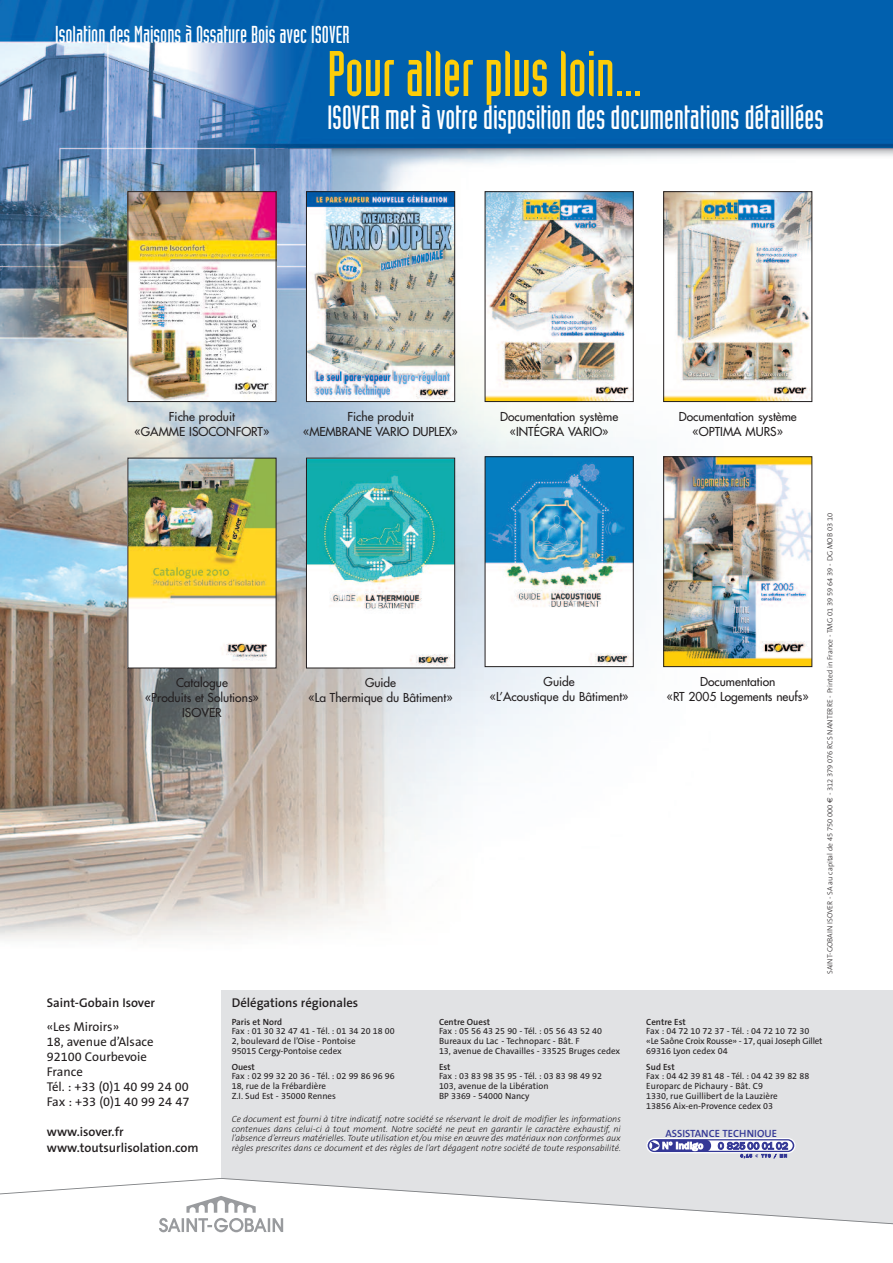
<style>
.page{position:relative;width:893px;height:1263px;background:#fff}
.page>*{position:absolute;margin:0;border:0;box-sizing:border-box;transform-origin:0 0}
.t1{font:63px "Industria Solid";color:#fecd08}
.t2{font:33px "Industria Solid";color:#fff}
.t3{font:24px "Industria Solid";color:#fff}
.t4{font:12.75px/15px "The Sans B5 Plain";color:#231f20}
.t5{font:600 12.75px/15.5px "The Sans B6";color:#231f20}
.t6{font:12px/15px "Futura";color:#231f20;text-align:center}
.t7{font:600 10.5px "The Sans B6";color:#333795}
.t8{font:9px/9.8px "The Sans B5 Plain";color:#231f20}
.t9{font:italic 300 9px/9.8px "The Sans B3";color:#231f20;text-align:justify}
.t10{font:9px/9.8px "The Sans B5 Plain";letter-spacing:-.02em;color:#231f20}
.t11{font:600 9px "The Sans B6";color:#231f20}
.t12{font:300 7.5px "The Sans B3";color:#231f20}
.s1{font-family:"Euro Sans";font-weight:400}
</style>
<div class="page">
<img style="left:0;top:0;width:893px;height:991px">
<img style="left:487px;top:193px;width:145px;height:207px">
<div style="left:485px;top:191px;width:149px;height:211px;border:1px solid #231f20"></div>
<img style="left:130px;top:193px;width:144px;height:207px">
<div style="left:128px;top:191px;width:148px;height:211px;border:1px solid #231f20"></div>
<img style="left:308px;top:193px;width:145px;height:207px">
<div style="left:306px;top:191px;width:149px;height:211px;border:1px solid #231f20"></div>
<img style="left:130px;top:460px;width:144px;height:206px">
<img style="left:665px;top:193px;width:145px;height:207px">
<div style="left:663px;top:191px;width:149px;height:211px;border:1px solid #231f20"></div>
<img style="left:308px;top:460px;width:145px;height:206px">
<div style="left:306px;top:458px;width:149px;height:210px;border:1px solid #231f20"></div>
<img style="left:487px;top:458px;width:145px;height:207px">
<div style="left:485px;top:456px;width:149px;height:211px;border:1px solid #231f20"></div>
<img style="left:665px;top:458px;width:145px;height:207px">
<div style="left:663px;top:456px;width:149px;height:211px;border:1px solid #231f20"></div>
<div style="left:221px;top:991px;width:672px;height:272px;background:#e1e2e4"></div>
<svg style="left:0;top:1178px;width:893px;height:85px"></svg>
<div style="left:646px;top:1138px;width:150px;height:15px;border:3px solid #fff;border-radius:6px"></div>
<svg style="left:648px;top:1139px;width:146px;height:13px"></svg>
<svg style="left:650px;top:1140px;width:143px;height:11px"></svg>
<svg style="left:650px;top:1140px;width:61px;height:11px"></svg>
<svg style="left:649px;top:1140px;width:11px;height:11px"></svg>
<svg style="left:651px;top:1142px;width:52px;height:9px"></svg>
<svg style="left:718px;top:1142px;width:70px;height:16px"></svg>
<h3 class="t3" style="left:55px;top:26px;width:296px">Isolation des Maisons à Ossature Bois avec ISOVER</h3>
<h1 class="t1" style="left:327px;top:51px;width:317px">Pour aller plus loin...</h1>
<h2 class="t2" style="left:327px;top:105px;width:498px">ISOVER met à votre disposition des documentations détaillées</h2>
<h3 class="t6" style="left:135px;top:410px;width:136px">Fiche produit<br>«GAMME ISOCONFORT»</h3>
<h3 class="t6" style="left:303px;top:410px;width:156px">Fiche produit<br>«MEMBRANE VARIO DUPLEX»</h3>
<h3 class="t6" style="left:500px;top:410px;width:120px">Documentation système «INTÉGRA VARIO»</h3>
<h3 class="t6" style="left:679px;top:410px;width:120px">Documentation système «OPTIMA MURS»</h3>
<h3 class="t6" style="left:145px;top:676px;width:115px">Catalogue<br>«Produits et Solutions»<br>ISOVER</h3>
<h3 class="t6" style="left:308px;top:676px;width:146px">Guide<br>«La Thermique du Bâtiment»</h3>
<h3 class="t6" style="left:490px;top:675px;width:140px">Guide<br>«L’Acoustique du Bâtiment»</h3>
<h3 class="t6" style="left:667px;top:675px;width:144px">Documentation<br>«RT 2005 Logements neufs»</h3>
<p class="t12" style="left:826px;top:974px;width:462px;rotate:-90deg">SAINT-GOBAIN ISOVER - SA au capital de 45 750 000 <span class="s1">€</span> - 312 379 076 RCS NANTERRE - Printed in France - TMG 01 39 59 64 39 - DG MOB 03 10</p>
<h3 class="t5" style="left:47px;top:995px;width:110px">Saint-Gobain Isover</h3>
<h3 class="t5" style="left:232px;top:995px;width:128px">Délégations régionales</h3>
<h3 class="t4" style="left:47px;top:1019px;width:144px">«Les Miroirs»<br>18, avenue d’Alsace<br>92100 Courbevoie<br>France<br>Tél. : +33 (0)1 40 99 24 00<br>Fax : +33 (0)1 40 99 24 47</h3>
<h3 class="t5" style="left:47px;top:1124px;width:153px">www.isover.fr www.toutsurlisolation.com</h3>
<p class="t11" style="left:232px;top:1017px;width:52px">Paris et Nord</p>
<p class="t8" style="left:232px;top:1027px;width:164px">Fax : 01 30 32 47 41 - Tél. : 01 34 20 18 00<br>2, boulevard de l’Oise - Pontoise<br>95015 Cergy-Pontoise cedex</p>
<p class="t11" style="left:232px;top:1062px;width:25px">Ouest</p>
<p class="t8" style="left:232px;top:1072px;width:164px">Fax : 02 99 32 20 36 - Tél. : 02 99 86 96 96<br>18, rue de la Frébardière<br>Z.I. Sud Est - 35000 Rennes</p>
<p class="t11" style="left:439px;top:1017px;width:53px">Centre Ouest</p>
<p class="t8" style="left:439px;top:1027px;width:183px">Fax : 05 56 43 25 90 - Tél. : 05 56 43 52 40<br>Bureaux du Lac - Technoparc - Bât. F<br>13, avenue de Chavailles - 33525 Bruges cedex</p>
<p class="t11" style="left:439px;top:1062px;width:13px">Est</p>
<p class="t8" style="left:439px;top:1072px;width:164px">Fax : 03 83 98 35 95 - Tél. : 03 83 98 49 92<br>103, avenue de la Libération<br>BP 3369 - 54000 Nancy</p>
<p class="t9" style="left:232px;top:1114px;width:391px">Ce document est fourni à titre indicatif, notre société se réservant le droit de modifier les informations contenues dans celui-ci à tout moment. Notre société ne peut en garantir le caractère exhaustif, ni l’absence d’erreurs matérielles. Toute utilisation et/ou mise en œuvre des matériaux non conformes aux règles prescrites dans ce document et des règles de l’art dégagent notre société de toute responsabilité.</p>
<p class="t11" style="left:646px;top:1017px;width:41px">Centre Est</p>
<p class="t10" style="left:646px;top:1027px;width:178px">Fax : 04 72 10 72 37 - Tél. : 04 72 10 72 30 «Le Saône Croix Rousse» - 17, quai Joseph Gillet<br>69316 Lyon cedex 04</p>
<p class="t11" style="left:646px;top:1062px;width:30px">Sud Est</p>
<p class="t8" style="left:646px;top:1072px;width:164px">Fax : 04 42 39 81 48 - Tél. : 04 42 39 82 88<br>Europarc de Pichaury - Bât. C9<br>1330, rue Guillibert de la Lauzière<br>13856 Aix-en-Provence cedex 03</p>
<p class="t7" style="left:665px;top:1128px;width:113px">ASSISTANCE TECHNIQUE</p>
</div>
